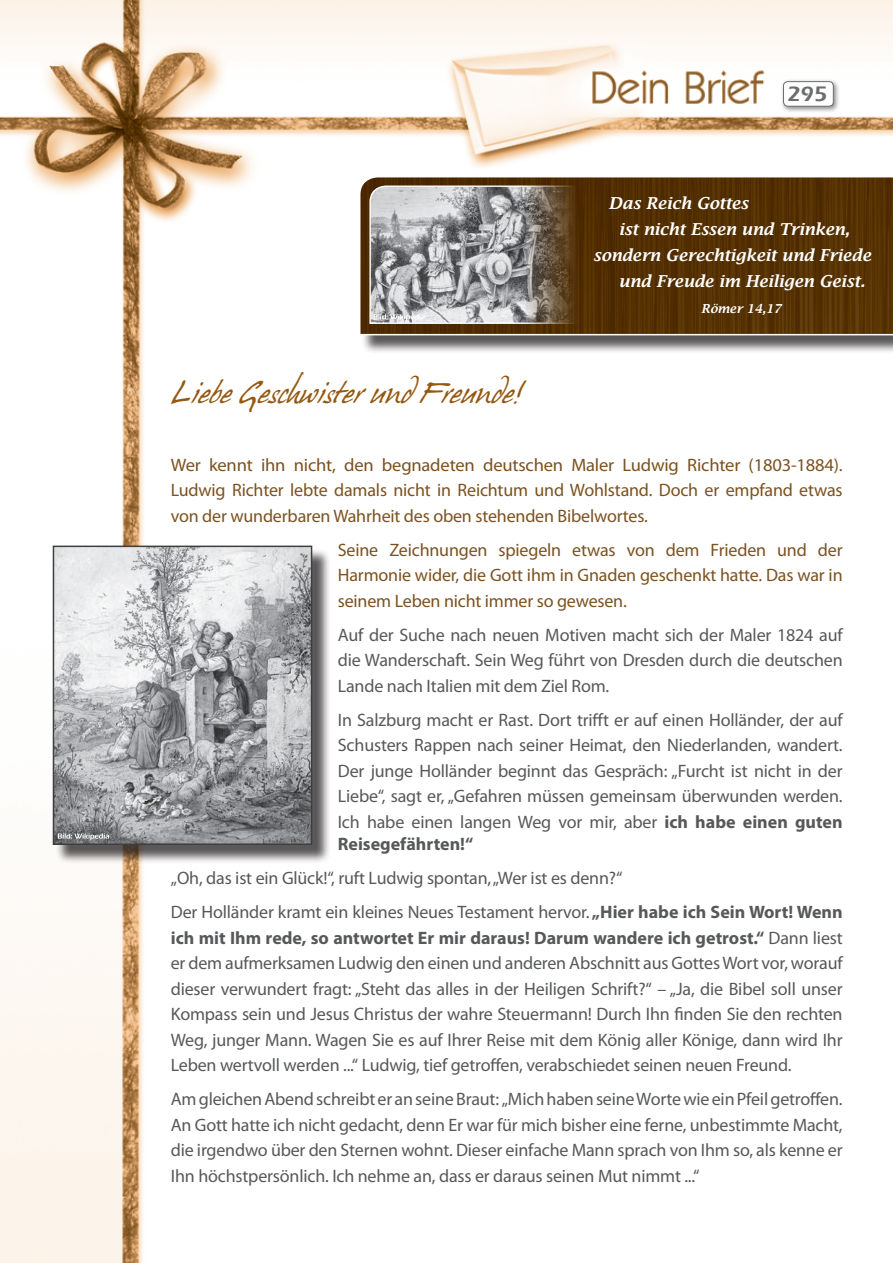
<style>
.page{position:relative;width:893px;height:1263px;background:#fff}
.page>*{position:absolute;margin:0;border:0;box-sizing:border-box;transform-origin:0 0}
.t1{font:27.75px "Hans Hand";color:#94580f}
.t2{font:600 21.6px "Eras ITC";color:#6c6d70}
.t3{font:18px/25.5px "Myriad Pro";letter-spacing:-.01em;color:#57585a;text-align:justify}
.t4{font:18px/25.5px "Myriad Pro";letter-spacing:-.01em;color:#7c5220;text-align:justify}
.t5{font:700 18px "Myriad Pro";color:#57585a}
.t6{font:italic 600 16.5px "Lucida Bright";color:#fff}
.t7{font:italic 600 12.45px "Lucida Bright";color:#fff}
.s1{font-weight:700}
</style>
<div class="page">
<img style="left:0;top:0;width:893px;height:1263px">
<div style="left:780px;top:79px;width:60px;height:34px;background:#231f20;opacity:.5"></div>
<div style="left:783px;top:82px;width:50px;height:24px;background:#fff;border-radius:4px"></div>
<div style="left:783px;top:81px;width:51px;height:26px;border:1px solid #6c6d70;border-radius:4px"></div>
<div style="left:55px;top:548px;width:276px;height:316px;background:#231f20;opacity:.75"></div>
<img style="left:56px;top:549px;width:253px;height:293px">
<div style="left:53px;top:546px;width:259px;height:299px;border:2px solid #3e3e3f"></div>
<div style="left:361px;top:178px;width:532px;height:176px;background:#231f20;opacity:.75"></div>
<svg style="left:358px;top:175px;width:535px;height:161px"></svg>
<svg style="left:58px;top:833px;width:51px;height:7px"></svg>
<svg style="left:369px;top:185px;width:277px;height:140px"></svg>
<p class="t2" style="left:788px;top:82px;width:41px">295</p>
<h1 class="t1" style="left:171px;top:377px;width:354px">Liebe Geschwister und Freunde!</h1>
<p class="t6" style="left:609px;top:194px;width:141px">Das Reich Gottes</p>
<p class="t6" style="left:619px;top:220px;width:232px">ist nicht Essen und Trinken,</p>
<p class="t6" style="left:593px;top:246px;width:279px">sondern Gerechtigkeit und Friede</p>
<p class="t6" style="left:619px;top:271px;width:247px">und Freude im Heiligen Geist.</p>
<p class="t7" style="left:701px;top:301px;width:82px">Römer 14,17</p>
<p class="t4" style="left:171px;top:452px;width:673px">Wer kennt ihn nicht, den begnadeten deutschen Maler Ludwig Richter (1803-1884).<br>Ludwig Richter lebte damals nicht in Reichtum und Wohlstand. Doch er empfand etwas von der wunderbaren Wahrheit des oben stehenden Bibelwortes.</p>
<p class="t4" style="left:338px;top:537px;width:506px">Seine Zeichnungen spiegeln etwas von dem Frieden und der Harmonie wider, die Gott ihm in Gnaden geschenkt hatte. Das war in seinem Leben nicht immer so gewesen.</p>
<p class="t3" style="left:338px;top:622px;width:506px">Auf der Suche nach neuen Motiven macht sich der Maler 1824 auf die Wanderschaft. Sein Weg führt von Dresden durch die deutschen Lande nach Italien mit dem Ziel Rom.</p>
<p class="t3" style="left:338px;top:707px;width:506px">In Salzburg macht er Rast. Dort trifft er auf einen Holländer, der auf Schusters Rappen nach seiner Heimat, den Niederlanden, wandert.<br>Der junge Holländer beginnt das Gespräch: „Furcht ist nicht in der Liebe“, sagt er, „Gefahren müssen gemeinsam überwunden werden.<br>Ich habe einen langen Weg vor mir, aber <span class="s1">ich habe einen guten</span></p>
<p class="t5" style="left:338px;top:832px;width:137px">Reisegefährten!“</p>
<p class="t3" style="left:171px;top:861px;width:673px;line-height:34px">„Oh, das ist ein Glück!“, ruft Ludwig spontan, „Wer ist es denn?“<br>Der Holländer kramt ein kleines Neues Testament hervor. <span class="s1">„Hier habe ich Sein Wort! Wenn</span></p>
<p class="t3" style="left:171px;top:925px;width:673px"><span class="s1">ich mit Ihm rede, so antwortet Er mir daraus! Darum wandere ich getrost.“</span> Dann liest er dem aufmerksamen Ludwig den einen und anderen Abschnitt aus Gottes Wort vor, worauf dieser verwundert fragt: „Steht das alles in der Heiligen Schrift?“ – „Ja, die Bibel soll unser Kompass sein und Jesus Christus der wahre Steuermann! Durch Ihn finden Sie den rechten Weg, junger Mann. Wagen Sie es auf Ihrer Reise mit dem König aller Könige, dann wird Ihr Leben wertvoll werden ...“ Ludwig, tief getroffen, verabschiedet seinen neuen Freund.</p>
<p class="t3" style="left:171px;top:1086px;width:673px">Am gleichen Abend schreibt er an seine Braut: „Mich haben seine Worte wie ein Pfeil getroffen.<br>An Gott hatte ich nicht gedacht, denn Er war für mich bisher eine ferne, unbestimmte Macht, die irgendwo über den Sternen wohnt. Dieser einfache Mann sprach von Ihm so, als kenne er Ihn höchstpersönlich. Ich nehme an, dass er daraus seinen Mut nimmt ...“</p>
</div>
